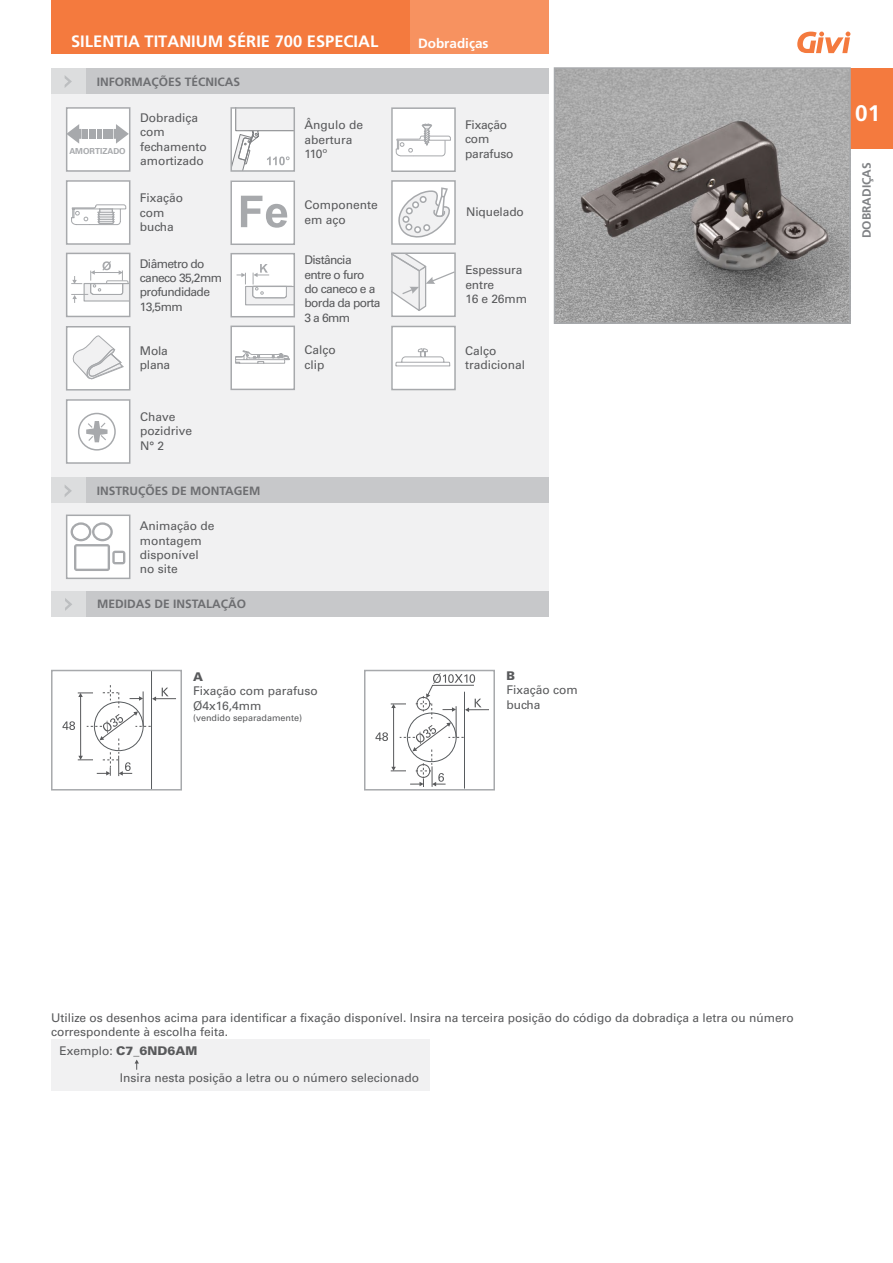
<style>
.page{position:relative;width:893px;height:1263px;background:#fff}
.page>*{position:absolute;margin:0;border:0;box-sizing:border-box;transform-origin:0 0}
.t1{font:700 22.5px "Frutiger LT Std";color:#fff}
.t2{font:700 18px "Frutiger LT Std";color:#fff}
.t3{font:700 16.5px "Frutiger LT Std";color:#fff}
.t4{font:700 13.5px "Frutiger LT Std";color:#fff}
.t5{font:12px/14.4px "Univers LT Std";color:#58595b}
.t6{font:12px/14.4px "Univers LT Std";letter-spacing:-.05em;color:#58595b}
.t7{font:700 12px "Frutiger LT Std";color:#6d6e71}
.t8{font:12px/14.4px "Univers LT Std";letter-spacing:-.02em;color:#58595b}
.t9{font:900 12px "Univers LT Std";color:#58595b}
.t10{font:700 12px "Frutiger LT Std";color:#808285}
.t11{font:9px "Univers LT Std";color:#58595b}
.t12{font:700 8.25px "Univers LT Std";color:#a7a9ac}
.s1{font-weight:400}
</style>
<div class="page">
<img style="left:557px;top:70px;width:291px;height:251px">
<div style="left:51px;top:68px;width:498px;height:542px;background:#f1f1f2"></div>
<div style="left:51px;top:1040px;width:378px;height:51px;background:#f1f1f2"></div>
<svg style="left:135px;top:1059px;width:4px;height:11px"></svg>
<svg style="left:233px;top:110px;width:59px;height:59px"></svg>
<div style="left:230px;top:107px;width:65px;height:65px;border:2px solid #a7a9ac"></div>
<svg style="left:394px;top:255px;width:59px;height:58px"></svg>
<div style="left:391px;top:252px;width:65px;height:65px;border:2px solid #a7a9ac"></div>
<div style="left:67px;top:108px;width:63px;height:63px;background:#fff"></div>
<svg style="left:69px;top:124px;width:13px;height:20px"></svg>
<svg style="left:114px;top:124px;width:13px;height:20px"></svg>
<div style="left:82px;top:129px;width:6px;height:10px;background:#a7a9ac"></div>
<div style="left:107px;top:129px;width:6px;height:10px;background:#a7a9ac"></div>
<svg style="left:89px;top:129px;width:17px;height:10px"></svg>
<div style="left:66px;top:107px;width:64px;height:65px;border:2px solid #a7a9ac"></div>
<div style="left:67px;top:400px;width:63px;height:63px;background:#fff"></div>
<div style="left:78px;top:413px;width:38px;height:38px;border:2px solid #a7a9ac;border-radius:50%"></div>
<svg style="left:86px;top:421px;width:22px;height:21px"></svg>
<div style="left:66px;top:399px;width:64px;height:65px;border:2px solid #a7a9ac"></div>
<div style="left:67px;top:253px;width:63px;height:63px;background:#fff"></div>
<svg style="left:71px;top:261px;width:56px;height:42px"></svg>
<div style="left:66px;top:253px;width:64px;height:64px;border:2px solid #a7a9ac"></div>
<div style="left:231px;top:254px;width:63px;height:63px;background:#fff"></div>
<div style="left:246px;top:286px;width:48px;height:19px;background:#f1f1f2"></div>
<div style="left:245px;top:286px;width:49px;height:19px;border:1px solid #a7a9ac"></div>
<svg style="left:252px;top:264px;width:35px;height:35px"></svg>
<svg style="left:237px;top:273px;width:9px;height:11px"></svg>
<div style="left:230px;top:253px;width:65px;height:64px;border:2px solid #a7a9ac"></div>
<div style="left:67px;top:181px;width:63px;height:63px;background:#fff"></div>
<svg style="left:71px;top:204px;width:56px;height:21px"></svg>
<div style="left:66px;top:180px;width:64px;height:65px;border:2px solid #a7a9ac"></div>
<div style="left:231px;top:181px;width:63px;height:63px;background:#fff"></div>
<svg style="left:241px;top:196px;width:46px;height:32px"></svg>
<div style="left:392px;top:326px;width:63px;height:64px;background:#fff"></div>
<svg style="left:395px;top:348px;width:56px;height:19px"></svg>
<div style="left:391px;top:326px;width:65px;height:64px;border:2px solid #a7a9ac"></div>
<div style="left:391px;top:180px;width:65px;height:65px;background:#fff;border:2px solid #a7a9ac"></div>
<div style="left:392px;top:108px;width:63px;height:63px;background:#fff"></div>
<svg style="left:395px;top:123px;width:56px;height:34px"></svg>
<div style="left:391px;top:107px;width:65px;height:65px;border:2px solid #a7a9ac"></div>
<div style="left:67px;top:327px;width:63px;height:63px;background:#fff"></div>
<svg style="left:72px;top:335px;width:52px;height:45px"></svg>
<div style="left:66px;top:326px;width:64px;height:65px;border:2px solid #a7a9ac"></div>
<div style="left:231px;top:326px;width:63px;height:63px;background:#fff"></div>
<svg style="left:235px;top:350px;width:55px;height:14px"></svg>
<div style="left:230px;top:326px;width:65px;height:64px;border:2px solid #a7a9ac"></div>
<div style="left:230px;top:180px;width:65px;height:65px;border:2px solid #a7a9ac"></div>
<div style="left:67px;top:515px;width:63px;height:63px;background:#fff"></div>
<svg style="left:71px;top:522px;width:54px;height:49px"></svg>
<div style="left:94px;top:525px;width:16px;height:14px;background:#fff;border-radius:50%"></div>
<div style="left:73px;top:525px;width:16px;height:14px;background:#fff;border-radius:50%"></div>
<div style="left:66px;top:514px;width:64px;height:65px;border:2px solid #a7a9ac"></div>
<svg style="left:797px;top:32px;width:53px;height:21px"></svg>
<div style="left:51px;top:0;width:498px;height:53px;background:#f47a3e"></div>
<div style="left:410px;top:0;width:139px;height:53px;background:#f79260"></div>
<div style="left:84px;top:68px;width:465px;height:26px;background:#c7c8ca"></div>
<div style="left:51px;top:68px;width:35px;height:26px;background:#dcddde"></div>
<svg style="left:65px;top:76px;width:7px;height:11px"></svg>
<div style="left:84px;top:591px;width:465px;height:26px;background:#c7c8ca"></div>
<div style="left:51px;top:591px;width:35px;height:26px;background:#dcddde"></div>
<svg style="left:65px;top:598px;width:7px;height:13px"></svg>
<div style="left:84px;top:478px;width:465px;height:25px;background:#c7c8ca"></div>
<div style="left:51px;top:478px;width:35px;height:25px;background:#dcddde"></div>
<svg style="left:65px;top:485px;width:7px;height:12px"></svg>
<svg style="left:63px;top:673px;width:113px;height:114px"></svg>
<div style="left:51px;top:670px;width:131px;height:120px;border:2px solid #a7a9ac"></div>
<svg style="left:375px;top:673px;width:114px;height:114px"></svg>
<div style="left:364px;top:670px;width:131px;height:120px;border:2px solid #a7a9ac"></div>
<div style="left:850px;top:68px;width:43px;height:81px;background:#f47a3e"></div>
<svg style="left:393px;top:186px;width:57px;height:51px"></svg>
<div style="left:554px;top:67px;width:297px;height:257px;border:2px solid #a7a9ac"></div>
<h2 class="t2" style="left:86px;top:28px;width:72px">FAMÍLIA</h2>
<p class="t4" style="left:418px;top:33px;width:89px">complemento</p>
<h3 class="t3" style="left:71px;top:32px;width:309px">SILENTIA TITANIUM SÉRIE 700 ESPECIAL</h3>
<p class="t4" style="left:418px;top:35px;width:72px">Dobradiças</p>
<p class="t7" style="left:97px;top:75px;width:145px">INFORMAÇÕES TÉCNICAS</p>
<p class="t12" style="left:69px;top:146px;width:58px">AMORTIZADO</p>
<p class="t5" style="left:140px;top:110px;width:68px">Dobradiça com fechamento amortizado</p>
<p class="t5" style="left:305px;top:118px;width:60px">Ângulo de abertura<br>110º</p>
<p class="t5" style="left:140px;top:191px;width:45px">Fixação com bucha</p>
<p class="t5" style="left:304px;top:198px;width:75px">Componente em aço</p>
<p class="t6" style="left:140px;top:256px;width:84px">Diâmetro do caneco 35,2mm profundidade<br>13,5mm</p>
<p class="t6" style="left:304px;top:253px;width:78px">Distância entre o furo do caneco e a borda da porta<br>3 a 6mm</p>
<p class="t8" style="left:140px;top:343px;width:32px">Mola plana</p>
<p class="t5" style="left:304px;top:343px;width:33px">Calço clip</p>
<p class="t5" style="left:140px;top:410px;width:54px">Chave pozidrive<br>N° 2</p>
<p class="t7" style="left:97px;top:484px;width:165px">INSTRUÇÕES DE MONTAGEM</p>
<p class="t5" style="left:140px;top:519px;width:76px">Animação de montagem disponível no site</p>
<p class="t7" style="left:97px;top:597px;width:151px">MEDIDAS DE INSTALAÇÃO</p>
<p class="t9" style="left:193px;top:669px;width:11px">A</p>
<p class="t5" style="left:193px;top:684px;width:126px">Fixação com parafuso<br>Ø4x16,4mm</p>
<p class="t11" style="left:193px;top:712px;width:111px">(vendido separadamente)</p>
<p class="t8" style="left:465px;top:118px;width:50px">Fixação com parafuso</p>
<p class="t5" style="left:466px;top:205px;width:59px">Niquelado</p>
<p class="t5" style="left:465px;top:263px;width:63px">Espessura entre<br>16 e 26mm</p>
<p class="t5" style="left:465px;top:343px;width:62px">Calço tradicional</p>
<p class="t9" style="left:506px;top:668px;width:10px">B</p>
<p class="t5" style="left:506px;top:683px;width:73px">Fixação com bucha</p>
<h1 class="t1" style="left:855px;top:100px;width:27px">01</h1>
<p class="t10" style="left:860px;top:238px;width:77px;rotate:-90deg">DOBRADIÇAS</p>
<p class="t5" style="left:51px;top:1010px;width:744px">Utilize os desenhos acima para identificar a fixação disponível. Insira na terceira posição do código da dobradiça a letra ou número correspondente à escolha feita.</p>
<p class="t9" style="left:60px;top:1043px;width:140px"><span class="s1">Exemplo:</span> C7_6ND6AM</p>
<p class="t5" style="left:120px;top:1071px;width:301px">Insira nesta posição a letra ou o número selecionado</p>
</div>
